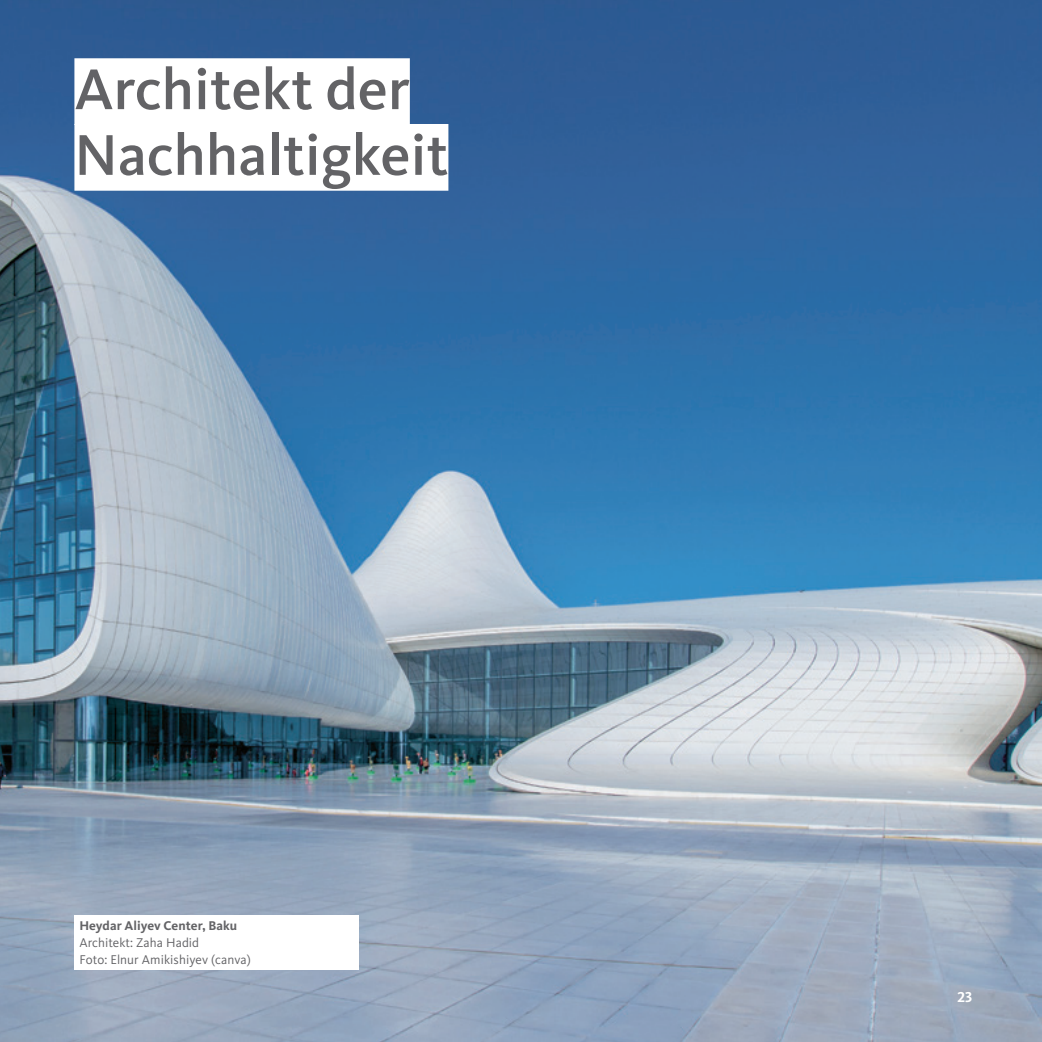
<style>
.page{position:relative;width:1042px;height:1042px;background:#fff}
.page>*{position:absolute;margin:0;border:0;box-sizing:border-box;transform-origin:0 0}
.t1{font:500 59.5px/65.6px "Kievit Pro";color:#636366}
.t2{font:700 14.88px "Kievit Pro";color:#fff}
.t3{font:13.12px/17.2px "Kievit Pro";letter-spacing:.005em;color:#636366}
.t4{font:700 13.12px "Kievit Pro";letter-spacing:.005em;color:#636366}
</style>
<div class="page">
<img style="left:0;top:0;width:1042px;height:1042px">
<div style="left:74px;top:58px;width:336px;height:67px;background:#fff"></div>
<div style="left:74px;top:124px;width:374px;height:67px;background:#fff"></div>
<div style="left:74px;top:915px;width:285px;height:54px;background:#fff"></div>
<h1 class="t1" style="left:74px;top:56px;width:375px">Architekt der<br>Nachhaltigkeit</h1>
<p class="t4" style="left:79px;top:917px;width:159px">Heydar Aliyev Center, Baku</p>
<p class="t3" style="left:79px;top:934px;width:173px">Architekt: Zaha Hadid<br>Foto: Elnur Amikishiyev (canva)</p>
<p class="t2" style="left:957px;top:988px;width:17px">23</p>
</div>
